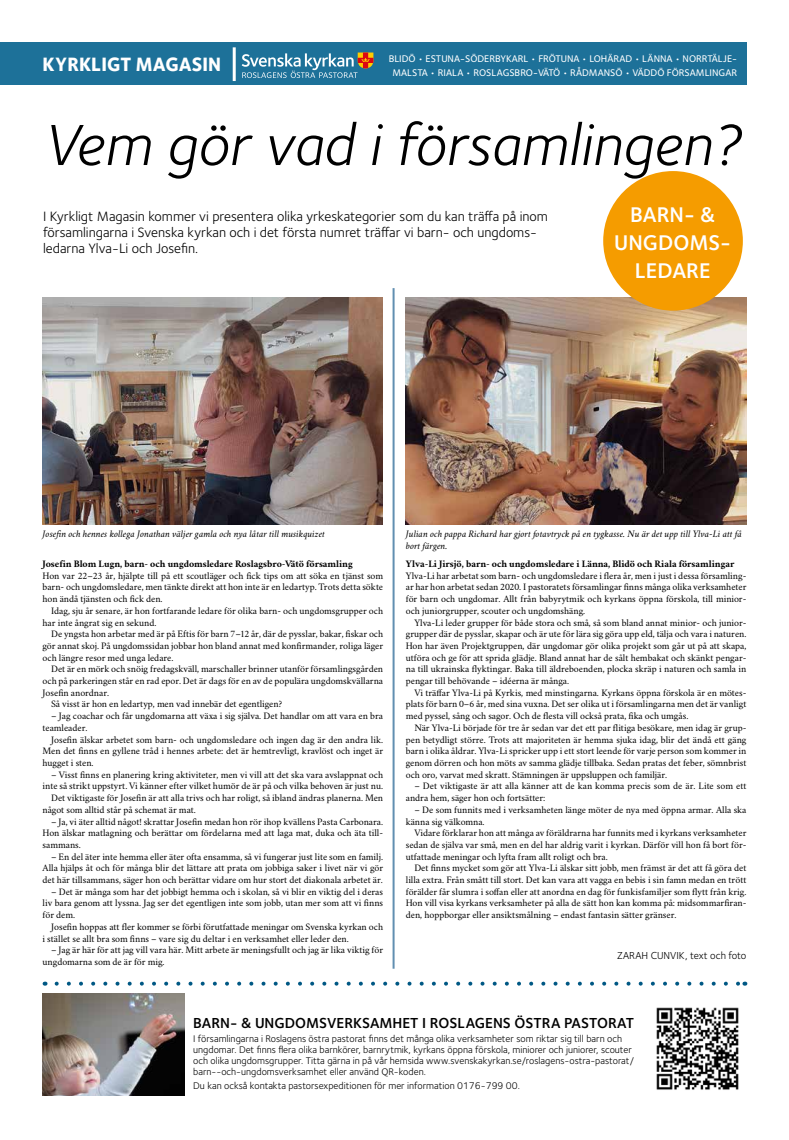
<style>
.page{position:relative;width:789px;height:1140px;background:#fff}
.page>*{position:absolute;margin:0;border:0;box-sizing:border-box;transform-origin:0 0}
.t1{font:italic 60px "Foundry Sterling OT3";color:#000}
.t2{font:600 22px/27.7px "Foundry Sterling OT3";color:#fff;text-align:center}
.t3{font:800 20px "Foundry Sterling OT3";color:#fff;scale:.95 1}
.t4{font:600 15px "Foundry Sterling OT3";color:#000}
.t5{font:14px/16px "Foundry Sterling OT3";color:#000}
.t6{font:10.5px "Foundry Sterling OT3";color:#000}
.t7{font:10px/11.7px "Crimson Svk 2.0";color:#000;text-align:justify}
.t8{font:10px/11px "Foundry Sterling OT3";color:#000}
.t9{font:italic 10px/11.7px "Crimson Svk 2.0";color:#000}
.t10{font:700 10px "Crimson Svk 2.0";color:#000}
.t11{font:500 10px "Foundry Sterling OT3";color:#fff}
</style>
<div class="page">
<img style="left:405px;top:298px;width:341px;height:226px">
<img style="left:43px;top:298px;width:339px;height:226px">
<img style="left:43px;top:993px;width:141px;height:102px">
<svg style="left:57px;top:981px;width:680px;height:4px"></svg>
<div style="left:602px;top:171px;width:140px;height:140px;background:#f59c00;border-radius:50%"></div>
<hr style="left:392px;top:288px;width:2px;height:680px;background:#618fb1">
<div style="left:0;top:43px;width:746px;height:42px;background:#1d7199"></div>
<svg style="left:241px;top:53px;width:132px;height:25px"></svg>
<hr style="left:232px;top:47px;width:3px;height:34px;background:#fff">
<img style="left:656px;top:1007px;width:83px;height:83px">
<h3 class="t3" style="left:43px;top:47px;width:189px">KYRKLIGT MAGASIN</h3>
<p class="t11" style="left:388px;top:51px;width:349px">BLIDÖ • ESTUNA-SÖDERBYKARL • FRÖTUNA • LOHÄRAD • LÄNNA • NORRTÄLJE-</p>
<p class="t11" style="left:392px;top:65px;width:346px">MALSTA • RIALA • ROSLAGSBRO-VÄTÖ • RÅDMANSÖ • VÄDDÖ FÖRSAMLINGAR</p>
<h1 class="t1" style="left:43px;top:101px;width:699px">Vem gör vad i församlingen?</h1>
<h3 class="t5" style="left:43px;top:207px;width:506px">I Kyrkligt Magasin kommer vi presentera olika yrkeskategorier som du kan träffa på inom församlingarna i Svenska kyrkan och i det första numret träffar vi barn- och ungdoms&shy;ledarna Ylva-Li och Josefin.</h3>
<h2 class="t2" style="left:614px;top:199px;width:118px">BARN- &amp;<br>UNGDOMS-<br>LEDARE</h2>
<p class="t9" style="left:43px;top:528px;width:284px">Josefin och hennes kollega Jonathan väljer gamla och nya låtar till musikquizet</p>
<p class="t9" style="left:405px;top:528px;width:337px">Julian och pappa Richard har gjort fotavtryck på en tygkasse. Nu är det upp till Ylva-Li att få bort färgen.</p>
<p class="t10" style="left:43px;top:556px;width:311px">Josefin Blom Lugn, barn- och ungdomsledare Roslagsbro-Vätö församling</p>
<p class="t7" style="left:43px;top:569px;width:342px">Hon var 22–23 år, hjälpte till på ett scoutläger och fick tips om att söka en tjänst som barn- och ungdomsledare, men tänkte direkt att hon inte är en ledartyp. Trots detta sökte hon ändå tjänsten och fick den.</p>
<p class="t7" style="left:43px;top:604px;width:342px;text-indent:8px">Idag, sju år senare, är hon fortfarande ledare för olika barn- och ungdomsgrupper och har inte ångrat sig en sekund.</p>
<p class="t7" style="left:43px;top:627px;width:342px;text-indent:8px">De yngsta hon arbetar med är på Eftis för barn 7–12 år, där de pysslar, bakar, fiskar och gör annat skoj. På ungdomssidan jobbar hon bland annat med konfirmander, roliga läger och längre resor med unga ledare.</p>
<p class="t7" style="left:51px;top:662px;width:333px">Det är en mörk och snöig fredagskväll, marschaller brinner utanför församlingsgården</p>
<p class="t7" style="left:43px;top:674px;width:342px">och på parkeringen står en rad epor. Det är dags för en av de populära ungdomskvällarna</p>
<p class="t7" style="left:43px;top:686px;width:68px">Josefin anordnar.</p>
<p class="t7" style="left:51px;top:698px;width:232px">Så visst är hon en ledartyp, men vad innebär det egentligen?</p>
<p class="t7" style="left:43px;top:709px;width:342px;text-indent:8px">– Jag coachar och får ungdomarna att växa i sig själva. Det handlar om att vara en bra teamleader.</p>
<p class="t7" style="left:43px;top:733px;width:342px;text-indent:8px">Josefin älskar arbetet som barn- och ungdomsledare och ingen dag är den andra lik.<br>Men det finns en gyllene tråd i hennes arbete: det är hemtrevligt, kravlöst och inget är hugget i sten.</p>
<p class="t7" style="left:51px;top:768px;width:333px">– Visst finns en planering kring aktiviteter, men vi vill att det ska vara avslappnat och</p>
<p class="t7" style="left:43px;top:779px;width:342px">inte så strikt uppstyrt. Vi känner efter vilket humör de är på och vilka behoven är just nu.</p>
<p class="t7" style="left:51px;top:791px;width:333px">Det viktigaste för Josefin är att alla trivs och har roligt, så ibland ändras planerna. Men</p>
<p class="t7" style="left:43px;top:803px;width:155px">något som alltid står på schemat är mat.</p>
<p class="t7" style="left:43px;top:815px;width:342px;text-indent:9px">– Ja, vi äter alltid något! skrattar Josefin medan hon rör ihop kvällens Pasta Carbonara.<br>Hon älskar matlagning och berättar om fördelarna med att laga mat, duka och äta till&shy;sammans.</p>
<p class="t7" style="left:43px;top:850px;width:342px;text-indent:8px">– En del äter inte hemma eller äter ofta ensamma, så vi fungerar just lite som en familj.<br>Alla hjälps åt och för många blir det lättare att prata om jobbiga saker i livet när vi gör det här tillsammans, säger hon och berättar vidare om hur stort det diakonala arbetet är.</p>
<p class="t7" style="left:43px;top:885px;width:342px;text-indent:8px">– Det är många som har det jobbigt hemma och i skolan, så vi blir en viktig del i deras liv bara genom att lyssna. Jag ser det egentligen inte som jobb, utan mer som att vi finns för dem.</p>
<p class="t7" style="left:43px;top:920px;width:342px;text-indent:8px">Josefin hoppas att fler kommer se förbi förutfattade meningar om Svenska kyrkan och i stället se allt bra som finns – vare sig du deltar i en verksamhet eller leder den.</p>
<p class="t7" style="left:43px;top:943px;width:342px;text-indent:8px">– Jag är här för att jag vill vara här. Mitt arbete är meningsfullt och jag är lika viktig för ungdomarna som de är för mig.</p>
<p class="t10" style="left:405px;top:556px;width:330px">Ylva-Li Jirsjö, barn- och ungdomsledare i Länna, Blidö och Riala församlingar</p>
<p class="t7" style="left:405px;top:569px;width:342px">Ylva-Li har arbetat som barn- och ungdomsledare i flera år, men i just i dessa församling&shy;ar har hon arbetat sedan 2020. I pastoratets församlingar finns många olika verksamheter för barn och ungdomar. Allt från babyrytmik och kyrkans öppna förskola, till minior&shy;och juniorgrupper, scouter och ungdomshäng.</p>
<p class="t7" style="left:405px;top:616px;width:342px;text-indent:8px">Ylva-Li leder grupper för både stora och små, så som bland annat minior- och junior&shy;grupper där de pysslar, skapar och är ute för lära sig göra upp eld, tälja och vara i naturen.<br>Hon har även Projektgruppen, där ungdomar gör olika projekt som går ut på att skapa, utföra och ge för att sprida glädje. Bland annat har de sålt hembakat och skänkt pengar&shy;na till ukrainska flyktingar. Baka till äldreboenden, plocka skräp i naturen och samla in pengar till behövande – idéerna är många.</p>
<p class="t7" style="left:405px;top:686px;width:342px;text-indent:8px">Vi träffar Ylva-Li på Kyrkis, med minstingarna. Kyrkans öppna förskola är en mötes&shy;plats för barn 0–6 år, med sina vuxna. Det ser olika ut i församlingarna men det är vanligt med pyssel, sång och sagor. Och de flesta vill också prata, fika och umgås.</p>
<p class="t7" style="left:405px;top:721px;width:342px;text-indent:8px">När Ylva-Li började för tre år sedan var det ett par flitiga besökare, men idag är grup&shy;pen betydligt större. Trots att majoriteten är hemma sjuka idag, blir det ändå ett gäng barn i olika åldrar. Ylva-Li spricker upp i ett stort leende för varje person som kommer in genom dörren och hon möts av samma glädje tillbaka. Sedan pratas det feber, sömnbrist och oro, varvat med skratt. Stämningen är uppsluppen och familjär.</p>
<p class="t7" style="left:405px;top:779px;width:342px;text-indent:8px">– Det viktigaste är att alla känner att de kan komma precis som de är. Lite som ett andra hem, säger hon och fortsätter:</p>
<p class="t7" style="left:405px;top:803px;width:342px;text-indent:8px">– De som funnits med i verksamheten länge möter de nya med öppna armar. Alla ska känna sig välkomna.</p>
<p class="t7" style="left:405px;top:826px;width:342px;text-indent:8px">Vidare förklarar hon att många av föräldrarna har funnits med i kyrkans verksamheter sedan de själva var små, men en del har aldrig varit i kyrkan. Därför vill hon få bort för&shy;utfattade meningar och lyfta fram allt roligt och bra.</p>
<p class="t7" style="left:405px;top:861px;width:342px;text-indent:8px">Det finns mycket som gör att Ylva-Li älskar sitt jobb, men främst är det att få göra det lilla extra. Från smått till stort. Det kan vara att vagga en bebis i sin famn medan en trött förälder får slumra i soffan eller att anordna en dag för funkisfamiljer som flytt från krig.<br>Hon vill visa kyrkans verksamheter på alla de sätt hon kan komma på: midsommarfiran&shy;den, hoppborgar eller ansiktsmålning – endast fantasin sätter gränser.</p>
<p class="t6" style="left:616px;top:947px;width:131px">ZARAH CUNVIK, text och foto</p>
<h3 class="t4" style="left:193px;top:1011px;width:442px">BARN- &amp; UNGDOMSVERKSAMHET I ROSLAGENS ÖSTRA PASTORAT</h3>
<p class="t8" style="left:193px;top:1032px;width:442px">I församlingarna i Roslagens östra pastorat finns det många olika verksamheter som riktar sig till barn och ungdomar. Det finns flera olika barnkörer, barnrytmik, kyrkans öppna förskola, miniorer och juniorer, scouter och olika ungdomsgrupper. Titta gärna in på vår hemsida www.svenskakyrkan.se/roslagens-ostra-pastorat/ barn--och-ungdomsverksamhet eller använd QR-koden.</p>
<p class="t8" style="left:193px;top:1079px;width:328px">Du kan också kontakta pastorsexpeditionen för mer information 0176-799 00.</p>
</div>
